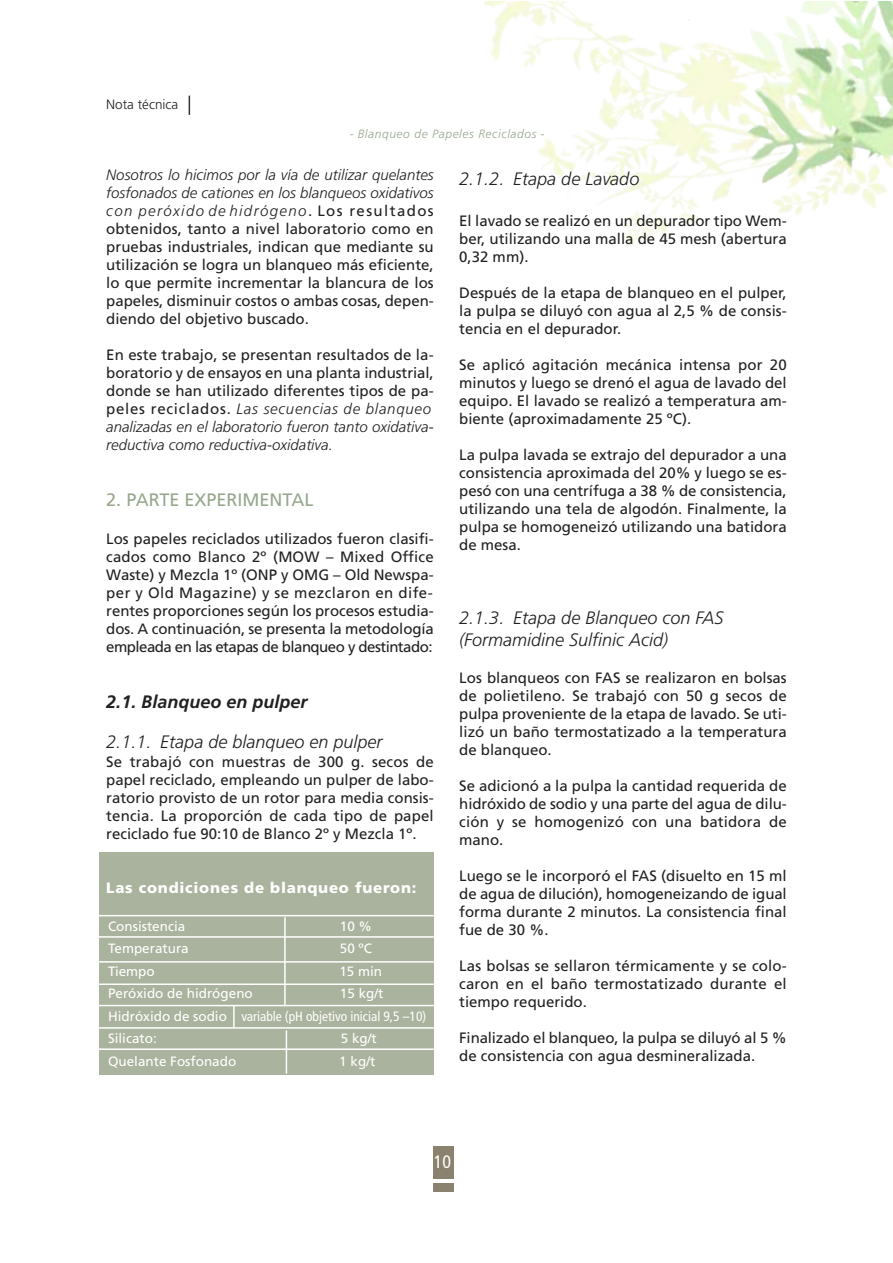
<style>
.page{position:relative;width:893px;height:1263px;background:#fff}
.page>*{position:absolute;margin:0;border:0;box-sizing:border-box;transform-origin:0 0}
.t1{font:italic 300 18px/21.6px "Frutiger";color:#222121}
.t2{font:italic 700 18px "Frutiger";color:#222121}
.t3{font:18px "Frutiger";color:#96a78e}
.t4{font:condensed 18px "Frutiger";color:#fff}
.t5{font:15px/18px "Frutiger";color:#222121;text-align:justify}
.t6{font:900 15px "Frutiger";letter-spacing:.05em;color:#fff}
.t7{font:13.5px "Frutiger";color:#fff}
.t8{font:condensed 13.5px/22.5px "Frutiger";color:#fff}
.t9{font:300 13.5px "Frutiger";color:#222121}
.t10{font:italic 300 12px "Frutiger";letter-spacing:.05em;color:#96a78e}
.s1{font-weight:300;font-style:italic}
.s2{font-stretch:normal}
</style>
<div class="page">
<div style="left:434px;top:1146px;width:20px;height:33px;background:#8b816f"></div>
<div style="left:434px;top:1183px;width:20px;height:8px;background:#8b816f"></div>
<img style="left:484px;top:1px;width:409px;height:245px">
<div style="left:99px;top:852px;width:335px;height:223px;background:#aab39e"></div>
<hr style="left:98px;top:936px;width:336px;height:2px;background:#fff">
<hr style="left:98px;top:961px;width:336px;height:2px;background:#fff">
<hr style="left:98px;top:984px;width:336px;height:1px;background:#fff">
<hr style="left:98px;top:1005px;width:336px;height:1px;background:#fff">
<hr style="left:98px;top:1027px;width:336px;height:2px;background:#fff">
<hr style="left:98px;top:1048px;width:336px;height:2px;background:#fff">
<hr style="left:284px;top:917px;width:2px;height:88px;background:#fff">
<hr style="left:233px;top:1006px;width:2px;height:22px;background:#fff">
<hr style="left:286px;top:1030px;width:1px;height:44px;background:#fff">
<hr style="left:98px;top:915px;width:336px;height:1px;background:#fff">
<svg style="left:189px;top:96px;width:1px;height:19px"></svg>
<p class="t9" style="left:106px;top:99px;width:73px">Nota técnica</p>
<p class="t10" style="left:350px;top:129px;width:196px">- Blanqueo de Papeles Reciclados -</p>
<p class="t5" style="left:106px;top:167px;width:329px"><span class="s1">Nosotros lo hicimos por la vía de utilizar quelantes fosfonados de cationes en los blanqueos oxidativos con peróxido de hidrógeno</span>. Los resultados obtenidos, tanto a nivel laboratorio como en pruebas industriales, indican que mediante su utilización se logra un blanqueo más eficiente, lo que permite incrementar la blancura de los papeles, disminuir costos o ambas cosas, depen&shy;diendo del objetivo buscado.</p>
<p class="t5" style="left:106px;top:347px;width:329px;text-align:left">En este trabajo, se presentan resultados de la&shy;boratorio y de ensayos en una planta industrial, donde se han utilizado diferentes tipos de pa&shy;peles reciclados. <span class="s1">Las secuencias de blanqueo analizadas en el laboratorio fueron tanto oxidativa&shy;reductiva como reductiva-oxidativa.</span></p>
<p class="t3" style="left:106px;top:493px;width:209px">2. PARTE EXPERIMENTAL</p>
<p class="t5" style="left:106px;top:531px;width:329px">Los papeles reciclados utilizados fueron clasifi&shy;cados como Blanco 2º (MOW – Mixed Office Waste) y Mezcla 1º (ONP y OMG – Old Newspa&shy;per y Old Magazine) y se mezclaron en dife&shy;rentes proporciones según los procesos estudia&shy;dos. A continuación, se presenta la metodología empleada en las etapas de blanqueo y destintado:</p>
<p class="t2" style="left:106px;top:695px;width:203px">2.1. Blanqueo en pulper</p>
<p class="t1" style="left:106px;top:732px;width:278px">2.1.1. Etapa de blanqueo en pulper</p>
<p class="t5" style="left:106px;top:754px;width:329px">Se trabajó con muestras de 300 g. secos de papel reciclado, empleando un pulper de labo&shy;ratorio provisto de un rotor para media consis&shy;tencia. La proporción de cada tipo de papel reciclado fue 90:10 de Blanco 2º y Mezcla 1º.</p>
<p class="t6" style="left:106px;top:882px;width:312px">Las condiciones de blanqueo fueron:</p>
<p class="t7" style="left:108px;top:921px;width:79px">Consistencia</p>
<p class="t7" style="left:340px;top:921px;width:34px">10 %</p>
<p class="t7" style="left:108px;top:943px;width:82px">Temperatura</p>
<p class="t7" style="left:340px;top:943px;width:34px">50 ºC</p>
<p class="t7" style="left:108px;top:966px;width:48px">Tiempo</p>
<p class="t7" style="left:339px;top:966px;width:44px">15 min</p>
<p class="t7" style="left:108px;top:988px;width:146px">Peróxido de hidrógeno</p>
<p class="t8" style="left:108px;top:983px;width:320px;text-indent:232px"><span class="s2">15 kg/t<br>Hidróxido de sodio</span> variable (pH objetivo inicial 9,5 –10)<br><span class="s2">Silicato:</span></p>
<p class="t7" style="left:341px;top:1033px;width:38px">5 kg/t</p>
<p class="t7" style="left:108px;top:1056px;width:130px">Quelante Fosfonado</p>
<p class="t7" style="left:339px;top:1056px;width:38px">1 kg/t</p>
<p class="t1" style="left:459px;top:169px;width:182px">2.1.2. Etapa de Lavado</p>
<p class="t5" style="left:459px;top:213px;width:329px">El lavado se realizó en un depurador tipo Wem&shy;ber, utilizando una malla de 45 mesh (abertura 0,32 mm).</p>
<p class="t5" style="left:459px;top:285px;width:329px">Después de la etapa de blanqueo en el pulper, la pulpa se diluyó con agua al 2,5 % de consis&shy;tencia en el depurador.</p>
<p class="t5" style="left:459px;top:357px;width:329px">Se aplicó agitación mecánica intensa por 20 minutos y luego se drenó el agua de lavado del equipo. El lavado se realizó a temperatura am&shy;biente (aproximadamente 25 ºC).</p>
<p class="t5" style="left:459px;top:447px;width:329px">La pulpa lavada se extrajo del depurador a una consistencia aproximada del 20% y luego se es&shy;pesó con una centrífuga a 38 % de consistencia, utilizando una tela de algodón. Finalmente, la pulpa se homogeneizó utilizando una batidora de mesa.</p>
<p class="t1" style="left:459px;top:608px;width:266px">2.1.3. Etapa de Blanqueo con FAS (Formamidine Sulfinic Acid)</p>
<p class="t5" style="left:459px;top:670px;width:329px">Los blanqueos con FAS se realizaron en bolsas de polietileno. Se trabajó con 50 g secos de pulpa proveniente de la etapa de lavado. Se uti&shy;lizó un baño termostatizado a la temperatura de blanqueo.</p>
<p class="t5" style="left:459px;top:778px;width:329px">Se adicionó a la pulpa la cantidad requerida de hidróxido de sodio y una parte del agua de dilu&shy;ción y se homogenizó con una batidora de mano.</p>
<p class="t5" style="left:459px;top:868px;width:329px">Luego se le incorporó el FAS (disuelto en 15 ml de agua de dilución), homogeneizando de igual forma durante 2 minutos. La consistencia final fue de 30 %.</p>
<p class="t5" style="left:459px;top:958px;width:329px">Las bolsas se sellaron térmicamente y se colo&shy;caron en el baño termostatizado durante el tiempo requerido.</p>
<p class="t5" style="left:459px;top:1030px;width:329px">Finalizado el blanqueo, la pulpa se diluyó al 5 % de consistencia con agua desmineralizada.</p>
<p class="t4" style="left:434px;top:1154px;width:19px">10</p>
</div>
